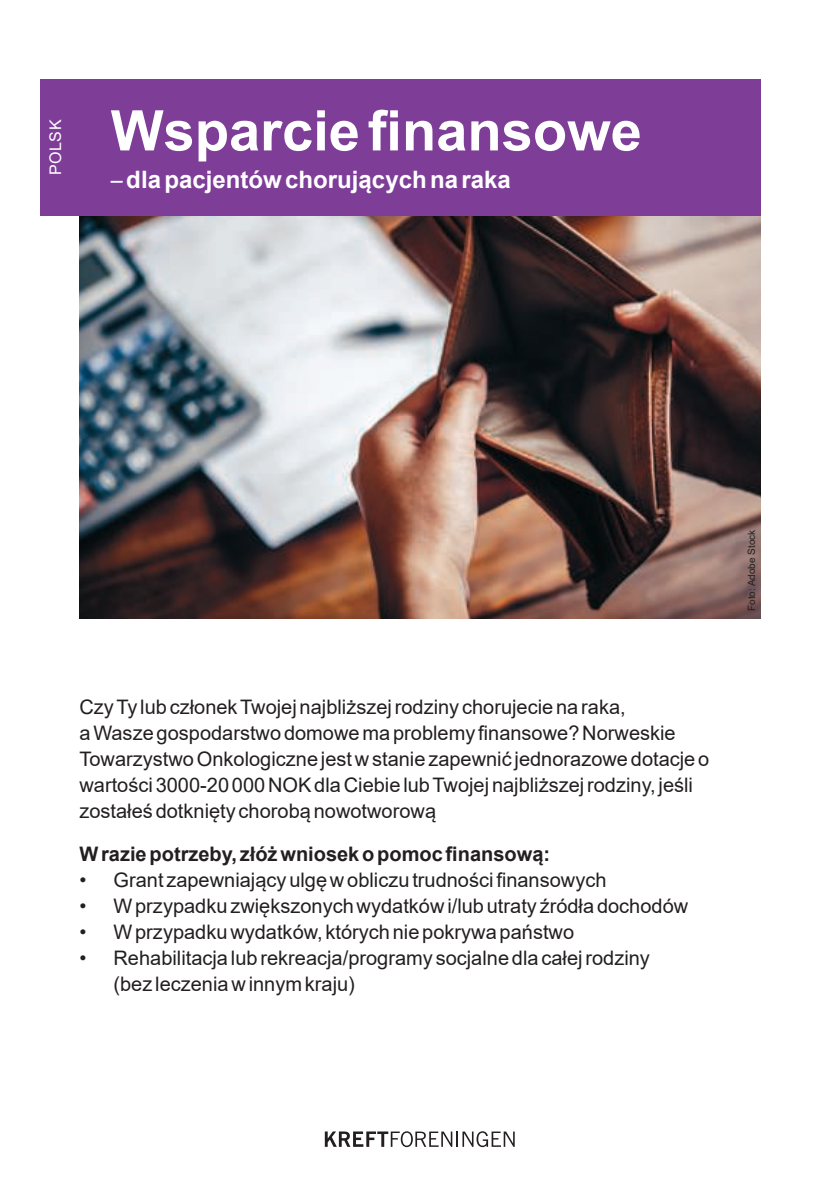
<style>
.page{position:relative;width:840px;height:1191px;background:#fff}
.page>*{position:absolute;margin:0;border:0;box-sizing:border-box;transform-origin:0 0}
.t1{font:700 56px "Arial";color:#fff}
.t2{font:700 24px "Arial";color:#fff}
.t3{font:20px/26px "Arial";color:#231f20}
.t4{font:700 20px "Arial";color:#231f20}
.t5{font:16px "Arial";letter-spacing:.035em;color:#fff}
.t6{font:10px "Arial";color:#231f20}
.s1{font-family:"News Gothic BT"}
</style>
<div class="page">
<svg style="left:324px;top:1131px;width:190px;height:16px"></svg>
<img style="left:79px;top:215px;width:681px;height:403px">
<div style="left:40px;top:79px;width:720px;height:136px;background:#7e3e98"></div>
<p class="t5" style="left:45px;top:175px;width:57px;rotate:-90deg">POLSK</p>
<h1 class="t1" style="left:111px;top:91px;width:532px">Wsparcie finansowe</h1>
<p class="t2" style="left:111px;top:163px;width:401px"><span class="s1">–</span> dla pacjentów chorujących na raka</p>
<p class="t3" style="left:79px;top:694px;width:631px">Czy Ty lub członek Twojej najbliższej rodziny chorujecie na raka,<br>a Wasze gospodarstwo domowe ma problemy finansowe? Norweskie Towarzystwo Onkologiczne jest w stanie zapewnić jednorazowe dotacje o wartości 3000-20 000 NOK dla Ciebie lub Twojej najbliższej rodziny, jeśli zostałeś dotknięty chorobą nowotworową</p>
<p class="t4" style="left:79px;top:840px;width:472px">W razie potrzeby, złóż wniosek o pomoc finansową:</p>
<p class="t3" style="left:79px;top:867px;width:528px">• Grant zapewniający ulgę w obliczu trudności finansowych</p>
<p class="t3" style="left:79px;top:893px;width:610px">• W przypadku zwiększonych wydatków i/lub utraty źródła dochodów</p>
<p class="t3" style="left:79px;top:919px;width:496px">• W przypadku wydatków, których nie pokrywa państwo</p>
<p class="t3" style="left:113px;top:945px;width:537px;text-indent:-34px">• Rehabilitacja lub rekreacja/programy socjalne dla całej rodziny (bez leczenia w innym kraju)</p>
<p class="t6" style="left:744px;top:611px;width:83px;rotate:-90deg">Foto: Adobe Stock</p>
</div>
